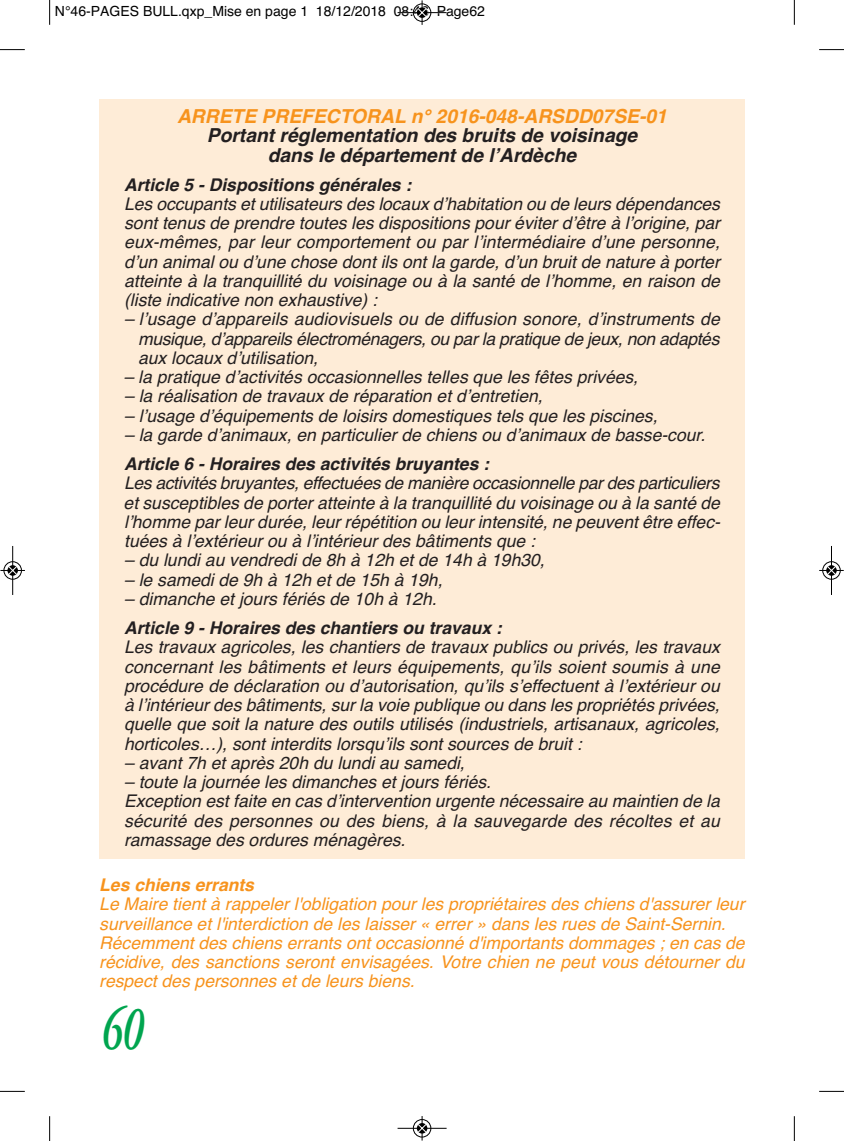
<style>
.page{position:relative;width:844px;height:1141px;background:#fff}
.page>*{position:absolute;margin:0;border:0;box-sizing:border-box;transform-origin:0 0}
.t1{font:italic 600 63px "Adobe Garamond";color:#00a54f;scale:.65 1}
.t2{font:italic 700 19.25px/19.2px "Helvetica";color:#231f20;text-align:center}
.t3{font:italic 700 19.25px "Helvetica";color:#f7931d}
.t4{font:italic 17.5px/19.2px "Helvetica";color:#231f20;text-align:justify}
.t5{font:italic 17.5px/19.2px "Helvetica";color:#f7931d}
.t6{font:italic 700 17.5px "Helvetica";color:#231f20}
.t7{font:italic 700 17.5px "Helvetica";color:#f7931d}
.t8{font:14px "Helvetica";color:#000}
</style>
<div class="page">
<div style="left:99px;top:99px;width:645px;height:759px;background:#feecd7"></div>
<svg style="left:49px;top:0;width:1px;height:25px"></svg>
<svg style="left:0;top:49px;width:25px;height:1px"></svg>
<svg style="left:793px;top:0;width:1px;height:25px"></svg>
<svg style="left:819px;top:49px;width:24px;height:1px"></svg>
<svg style="left:49px;top:1116px;width:1px;height:25px"></svg>
<svg style="left:0;top:1091px;width:25px;height:1px"></svg>
<svg style="left:793px;top:1116px;width:1px;height:25px"></svg>
<svg style="left:819px;top:1091px;width:24px;height:1px"></svg>
<div style="left:412px;top:3px;width:19px;height:19px;border:1px solid #fff;border-radius:50%"></div>
<hr style="left:397px;top:12px;width:49px;height:1px;background:#000">
<div style="left:413px;top:4px;width:18px;height:18px;border:1px solid #000;border-radius:50%"></div>
<svg style="left:417px;top:0;width:9px;height:25px"></svg>
<div style="left:412px;top:1119px;width:19px;height:19px;border:1px solid #fff;border-radius:50%"></div>
<hr style="left:397px;top:1128px;width:49px;height:1px;background:#000">
<div style="left:413px;top:1119px;width:18px;height:18px;border:1px solid #000;border-radius:50%"></div>
<svg style="left:417px;top:1116px;width:9px;height:25px"></svg>
<div style="left:3px;top:561px;width:19px;height:19px;border:1px solid #fff;border-radius:50%"></div>
<hr style="left:12px;top:546px;width:1px;height:49px;background:#000">
<div style="left:4px;top:561px;width:18px;height:18px;border:1px solid #000;border-radius:50%"></div>
<svg style="left:0;top:566px;width:25px;height:9px"></svg>
<div style="left:821px;top:561px;width:19px;height:19px;border:1px solid #fff;border-radius:50%"></div>
<hr style="left:831px;top:546px;width:1px;height:49px;background:#000">
<div style="left:822px;top:561px;width:18px;height:18px;border:1px solid #000;border-radius:50%"></div>
<svg style="left:819px;top:566px;width:24px;height:9px"></svg>
<p class="t8" style="left:55px;top:3px;width:431px">n°46-paGes bull.qxp_mise en page 1 18/12/2018 08:46 page62</p>
<p class="t3" style="left:177px;top:105px;width:491px">ARRETE PREFECTORAL n° 2016-048-ARSDD07SE-01</p>
<p class="t2" style="left:207px;top:126px;width:432px">Portant réglementation des bruits de voisinage dans le département de l’Ardèche</p>
<p class="t6" style="left:124px;top:174px;width:288px">Article 5 - Dispositions générales :</p>
<p class="t4" style="left:124px;top:194px;width:597px">Les occupants et utilisateurs des locaux d’habitation ou de leurs dépendances sont tenus de prendre toutes les dispositions pour éviter d’être à l’origine, par eux-mêmes, par leur comportement ou par l’intermédiaire d’une personne, d’un animal ou d’une chose dont ils ont la garde, d’un bruit de nature à porter atteinte à la tranquillité du voisinage ou à la santé de l’homme, en raison de (liste indicative non exhaustive) :</p>
<p class="t4" style="left:138px;top:310px;width:583px;text-indent:-14px">– l’usage d’appareils audiovisuels ou de diffusion sonore, d’instruments de musique, d’appareils électroménagers, ou par la pratique de jeux, non adaptés aux locaux d’utilisation,</p>
<p class="t4" style="left:124px;top:368px;width:516px">– la pratique d’activités occasionnelles telles que les fêtes privées,</p>
<p class="t4" style="left:124px;top:387px;width:420px">– la réalisation de travaux de réparation et d’entretien,</p>
<p class="t4" style="left:124px;top:406px;width:534px">– l’usage d’équipements de loisirs domestiques tels que les piscines,</p>
<p class="t4" style="left:124px;top:425px;width:582px">– la garde d’animaux, en particulier de chiens ou d’animaux de basse-cour.</p>
<p class="t6" style="left:124px;top:454px;width:366px">Article 6 - Horaires des activités bruyantes :</p>
<p class="t4" style="left:124px;top:474px;width:598px">Les activités bruyantes, effectuées de manière occasionnelle par des particuliers et susceptibles de porter atteinte à la tranquillité du voisinage ou à la santé de l’homme par leur durée, leur répétition ou leur intensité, ne peuvent être effec&shy;tuées à l’extérieur ou à l’intérieur des bâtiments que :</p>
<p class="t4" style="left:124px;top:551px;width:422px">– du lundi au vendredi de 8h à 12h et de 14h à 19h30,</p>
<p class="t4" style="left:124px;top:570px;width:320px">– le samedi de 9h à 12h et de 15h à 19h,</p>
<p class="t4" style="left:124px;top:589px;width:314px">– dimanche et jours fériés de 10h à 12h.</p>
<p class="t6" style="left:124px;top:618px;width:379px">Article 9 - Horaires des chantiers ou travaux :</p>
<p class="t4" style="left:124px;top:638px;width:597px">Les travaux agricoles, les chantiers de travaux publics ou privés, les travaux concernant les bâtiments et leurs équipements, qu’ils soient soumis à une procédure de déclaration ou d’autorisation, qu’ils s’effectuent à l’extérieur ou à l’intérieur des bâtiments, sur la voie publique ou dans les propriétés privées, quelle que soit la nature des outils utilisés (industriels, artisanaux, agricoles, horticoles…), sont interdits lorsqu’ils sont sources de bruit :</p>
<p class="t4" style="left:124px;top:753px;width:342px">– avant 7h et après 20h du lundi au samedi,</p>
<p class="t4" style="left:124px;top:772px;width:597px;text-align:left">– toute la journée les dimanches et jours fériés.<br>Exception est faite en cas d’intervention urgente nécessaire au maintien de la sécurité des personnes ou des biens, à la sauvegarde des récoltes et au ramassage des ordures ménagères.</p>
<p class="t7" style="left:99px;top:875px;width:156px">Les chiens errants</p>
<p class="t5" style="left:99px;top:895px;width:646px">Le Maire tient à rappeler l'obligation pour les propriétaires des chiens d'assurer leur surveillance et l'interdiction de les laisser « errer » dans les rues de Saint-Sernin.<br>Récemment des chiens errants ont occasionné d'importants dommages ; en cas de récidive, des sanctions seront envisagées. Votre chien ne peut vous détourner du respect des personnes et de leurs biens.</p>
<h1 class="t1" style="left:101px;top:1004px;width:66px">60</h1>
</div>
